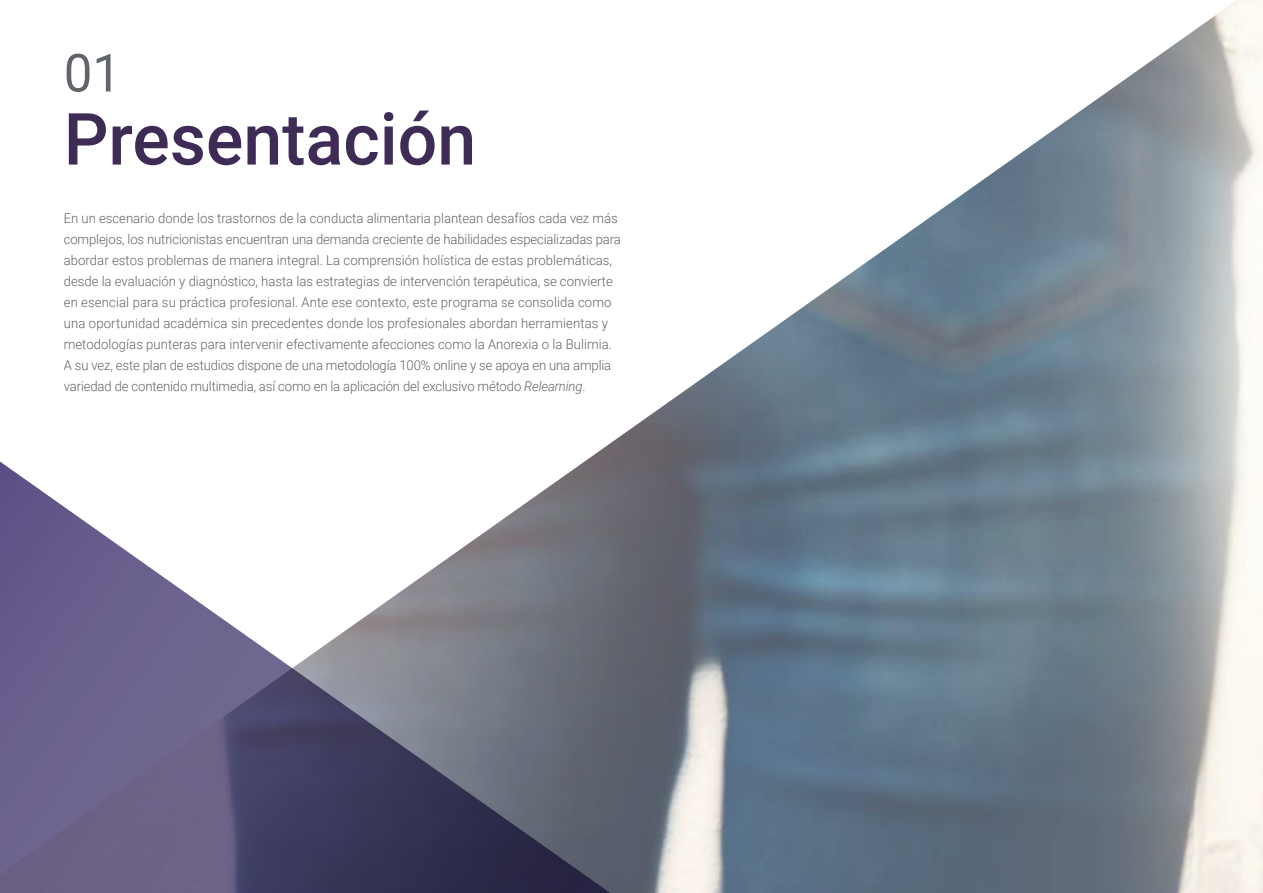
<style>
.page{position:relative;width:1263px;height:893px;background:#fff}
.page>*{position:absolute;margin:0;border:0;box-sizing:border-box;transform-origin:0 0}
.t1{font:500 72px "Roboto";color:#3e2b56}
.t2{font:52.5px "Roboto";color:#61646a}
.t3{font:300 13.5px/21px "Roboto";color:#61646a}
.s1{font-style:italic}
</style>
<div class="page">
<img style="left:606px;top:0;width:657px;height:893px">
<svg style="left:0;top:446px;width:640px;height:447px"></svg>
<h2 class="t2" style="left:64px;top:36px;width:59px">01</h2>
<h1 class="t1" style="left:64px;top:89px;width:414px">Presentación</h1>
<p class="t3" style="left:64px;top:207px;width:559px">En un escenario donde los trastornos de la conducta alimentaria plantean desafíos cada vez más complejos, los nutricionistas encuentran una demanda creciente de habilidades especializadas para abordar estos problemas de manera integral. La comprensión holística de estas problemáticas, desde la evaluación y diagnóstico, hasta las estrategias de intervención terapéutica, se convierte en esencial para su práctica profesional. Ante ese contexto, este programa se consolida como una oportunidad académica sin precedentes donde los profesionales abordan herramientas y metodologías punteras para intervenir efectivamente afecciones como la Anorexia o la Bulimia.<br>A su vez, este plan de estudios dispone de una metodología 100% online y se apoya en una amplia variedad de contenido multimedia, así como en la aplicación del exclusivo método <span class="s1">Relearning</span>.</p>
</div>
